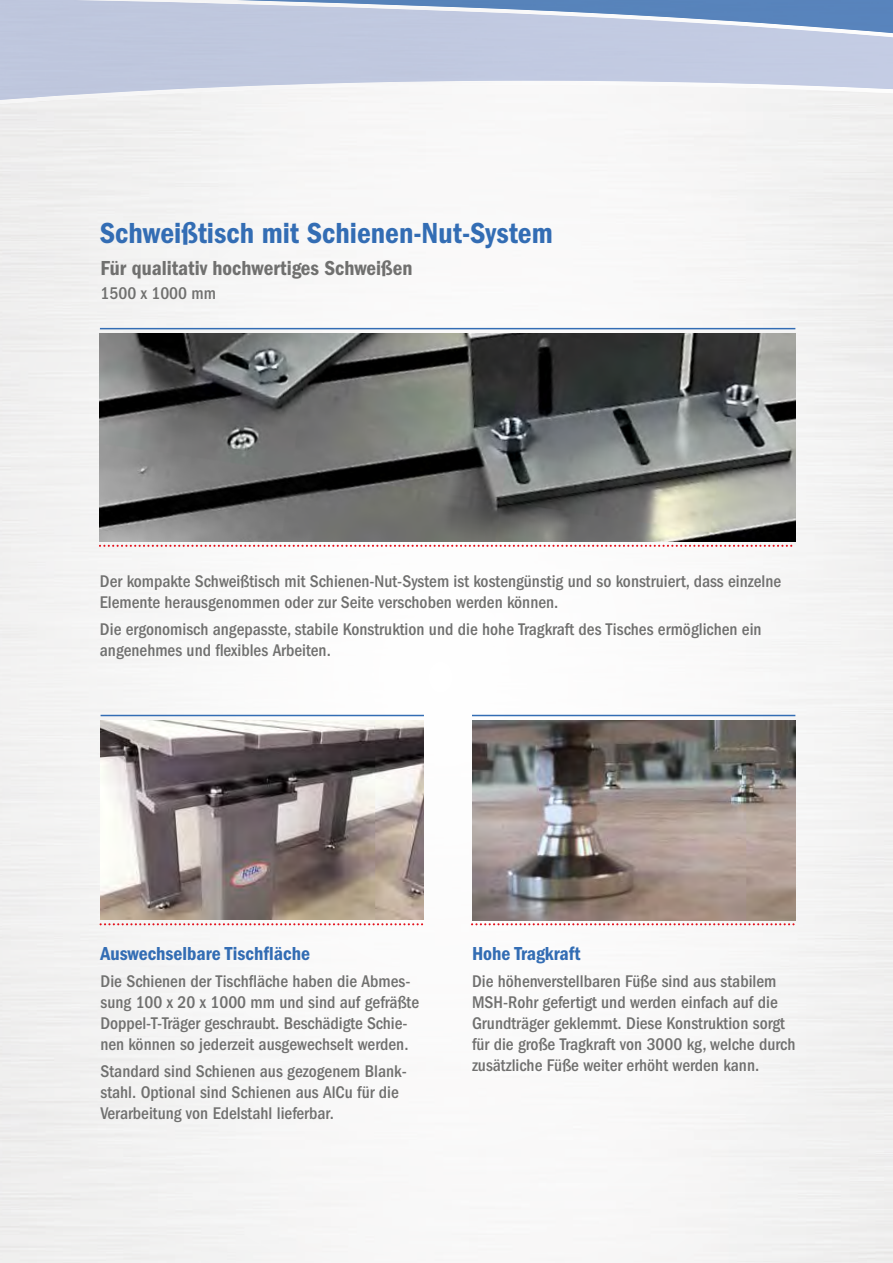
<style>
.page{position:relative;width:893px;height:1263px;background:#fff}
.page>*{position:absolute;margin:0;border:0;box-sizing:border-box;transform-origin:0 0}
.t1{font:30px "ITC Franklin Gothic Std Dm Cd";color:#336db4}
.t2{font:21px "ITC Franklin Gothic Std Dm Cd";color:#70706f}
.t3{font:19.5px "ITC Franklin Gothic Std Dm Cd";color:#336db4}
.t4{font:500 condensed 17.55px/21px "ITC Franklin Gothic Std";color:#70706f}
</style>
<div class="page">
<div style="left:0;top:200px;width:893px;height:1063px;background:#f6f6f6"></div>
<svg style="left:0;top:196px;width:893px;height:4px;fill:#f6f6f6"></svg>
<div style="left:0;top:178px;width:893px;height:18px;background:#f6f5f5"></div>
<svg style="left:0;top:174px;width:893px;height:4px;fill:#f6f5f5"></svg>
<div style="left:0;top:121px;width:893px;height:53px;background:#f5f5f4"></div>
<img style="left:0;top:97px;width:37px;height:4px">
<img style="left:886px;top:37px;width:7px;height:47px">
<img style="left:0;top:0;width:893px;height:36px">
<img style="left:101px;top:720px;width:322px;height:200px">
<img style="left:472px;top:720px;width:323px;height:200px">
<hr style="left:472px;top:715px;width:323px;height:1px;background:#336db4">
<hr style="left:101px;top:715px;width:323px;height:1px;background:#336db4">
<hr style="left:100px;top:328px;width:695px;height:1px;background:#336db4">
<img style="left:100px;top:333px;width:695px;height:208px">
<svg style="left:100px;top:545px;width:695px;height:2px"></svg>
<svg style="left:472px;top:923px;width:323px;height:2px"></svg>
<svg style="left:101px;top:923px;width:323px;height:2px"></svg>
<h1 class="t1" style="left:100px;top:216px;width:454px">Schweißtisch mit Schienen-Nut-System</h1>
<p class="t2" style="left:101px;top:256px;width:313px">Für qualitativ hochwertiges Schweißen</p>
<p class="t4" style="left:101px;top:282px;width:117px">1500 x 1000 mm</p>
<p class="t4" style="left:100px;top:570px;width:683px">Der kompakte Schweißtisch mit Schienen-Nut-System ist kostengünstig und so konstruiert, dass einzelne<br>Elemente herausgenommen oder zur Seite verschoben werden können.</p>
<p class="t4" style="left:100px;top:618px;width:663px">Die ergonomisch angepasste, stabile Konstruktion und die hohe Tragkraft des Tisches ermöglichen ein angenehmes und flexibles Arbeiten.</p>
<p class="t3" style="left:101px;top:942px;width:211px">Auswechselbare Tischfläche</p>
<p class="t4" style="left:101px;top:971px;width:320px">Die Schienen der Tischfläche haben die Abmes&shy;sung 100 x 20 x 1000 mm und sind auf gefräßte Doppel-T-Träger geschraubt. Beschädigte Schie&shy;nen können so jederzeit ausgewechselt werden.</p>
<p class="t4" style="left:101px;top:1061px;width:308px">Standard sind Schienen aus gezogenem Blank&shy;stahl. Optional sind Schienen aus AlCu für die<br>Verarbeitung von Edelstahl lieferbar.</p>
<p class="t3" style="left:472px;top:942px;width:110px">Hohe Tragkraft</p>
<p class="t4" style="left:472px;top:971px;width:325px">Die höhenverstellbaren Füße sind aus stabilem MSH-Rohr gefertigt und werden einfach auf die Grundträger geklemmt. Diese Konstruktion sorgt für die große Tragkraft von 3000 kg, welche durch zusätzliche Füße weiter erhöht werden kann.</p>
</div>
